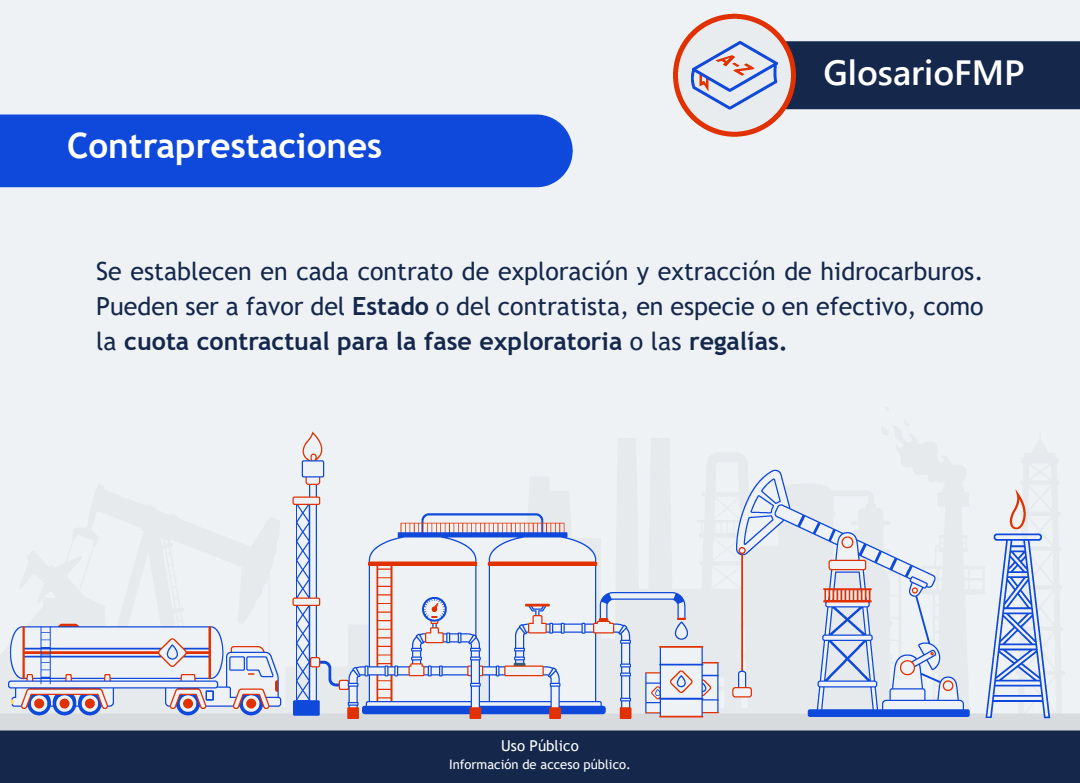
<style>
.page{position:relative;width:1080px;height:783px;background:#fff}
.page>*{position:absolute;margin:0;border:0;box-sizing:border-box;transform-origin:0 0}
.t1{font:700 35px "Trebuchet MS";color:#fff}
.t2{font:600 35px "Segoe UI";color:#fff}
.t3{font:25px/35px "Trebuchet MS";color:#15284c;text-align:justify}
.t4{font:15px "Trebuchet MS";color:#fff}
.t5{font:13px "Trebuchet MS";color:#fff}
.s1{font-weight:700}
</style>
<div class="page">
<img style="left:0;top:0;width:1080px;height:783px">
<h1 class="t1" style="left:67px;top:124px;width:317px">Contraprestaciones</h1>
<h1 class="t2" style="left:823px;top:39px;width:203px">GlosarioFMP</h1>
<p class="t3" style="left:96px;top:253px;width:889px">Se establecen en cada contrato de exploración y extracción de hidrocarburos.<br>Pueden ser a favor del <span class="s1">Estado</span> o del contratista, en especie o en efectivo, como la <span class="s1">cuota contractual para la fase exploratoria</span> o las <span class="s1">regalías.</span></p>
<p class="t4" style="left:501px;top:737px;width:79px">Uso Público</p>
<p class="t5" style="left:449px;top:757px;width:183px">Información de acceso público.</p>
</div>
